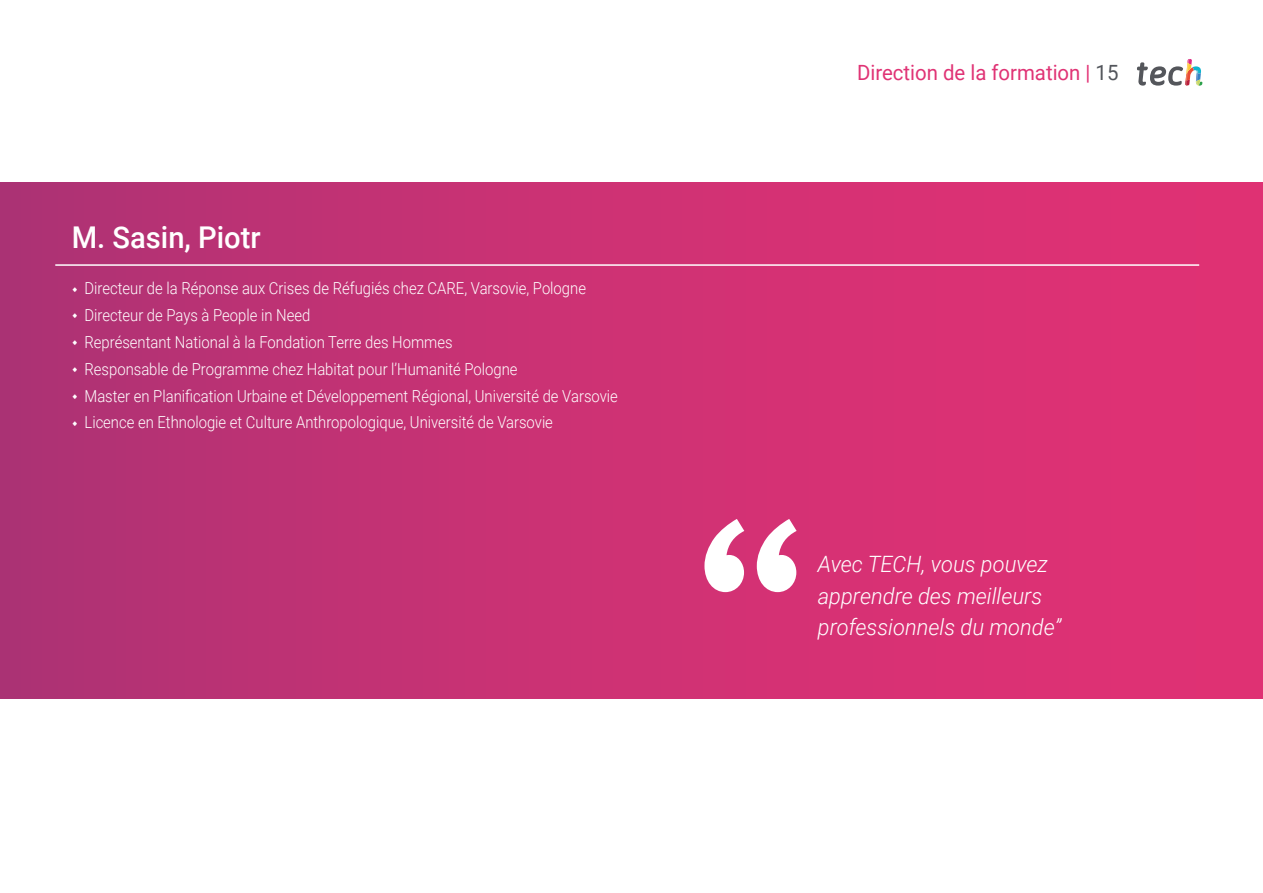
<style>
.page{position:relative;width:1263px;height:893px;background:#fff}
.page>*{position:absolute;margin:0;border:0;box-sizing:border-box;transform-origin:0 0}
.t1{font:500 30px "Roboto";color:#fff}
.t2{font:italic 300 22.5px/31.5px "Roboto";color:#fff}
.t3{font:21px "Roboto";color:#e03375}
.t4{font:300 16.5px/26.7px "Roboto";color:#fff;scale:.9 1}
.s1{color:#e23074}
.s2{color:#52555b}
</style>
<div class="page">
<div style="left:0;top:182px;width:1263px;height:516px;background:linear-gradient(to right,#b13274,#e63174)"></div>
<hr style="left:55px;top:264px;width:1144px;height:2px;background:#fff">
<svg style="left:1137px;top:59px;width:65px;height:27px"></svg>
<svg style="left:704px;top:519px;width:93px;height:73px"></svg>
<svg style="left:73px;top:287px;width:4px;height:5px"></svg>
<svg style="left:73px;top:314px;width:4px;height:5px"></svg>
<svg style="left:73px;top:340px;width:4px;height:5px"></svg>
<svg style="left:73px;top:367px;width:4px;height:5px"></svg>
<svg style="left:73px;top:394px;width:4px;height:5px"></svg>
<svg style="left:73px;top:421px;width:4px;height:5px"></svg>
<h1 class="t1" style="left:72px;top:216px;width:190px">M. Sasin, Piotr</h1>
<p class="t4" style="left:85px;top:275px;width:594px">Directeur de la Réponse aux Crises de Réfugiés chez CARE, Varsovie, Pologne Directeur de Pays à People in Need<br>Représentant National à la Fondation Terre des Hommes<br>Responsable de Programme chez Habitat pour l’Humanité Pologne<br>Master en Planification Urbaine et Développement Régional, Université de Varsovie Licence en Ethnologie et Culture Anthropologique, Université de Varsovie</p>
<p class="t3" style="left:857px;top:57px;width:263px">Direction de la formation <span class="s1">|</span> <span class="s2">15</span></p>
<h2 class="t2" style="left:818px;top:548px;width:245px">Avec TECH, vous pouvez apprendre des meilleurs professionnels du monde”</h2>
</div>
